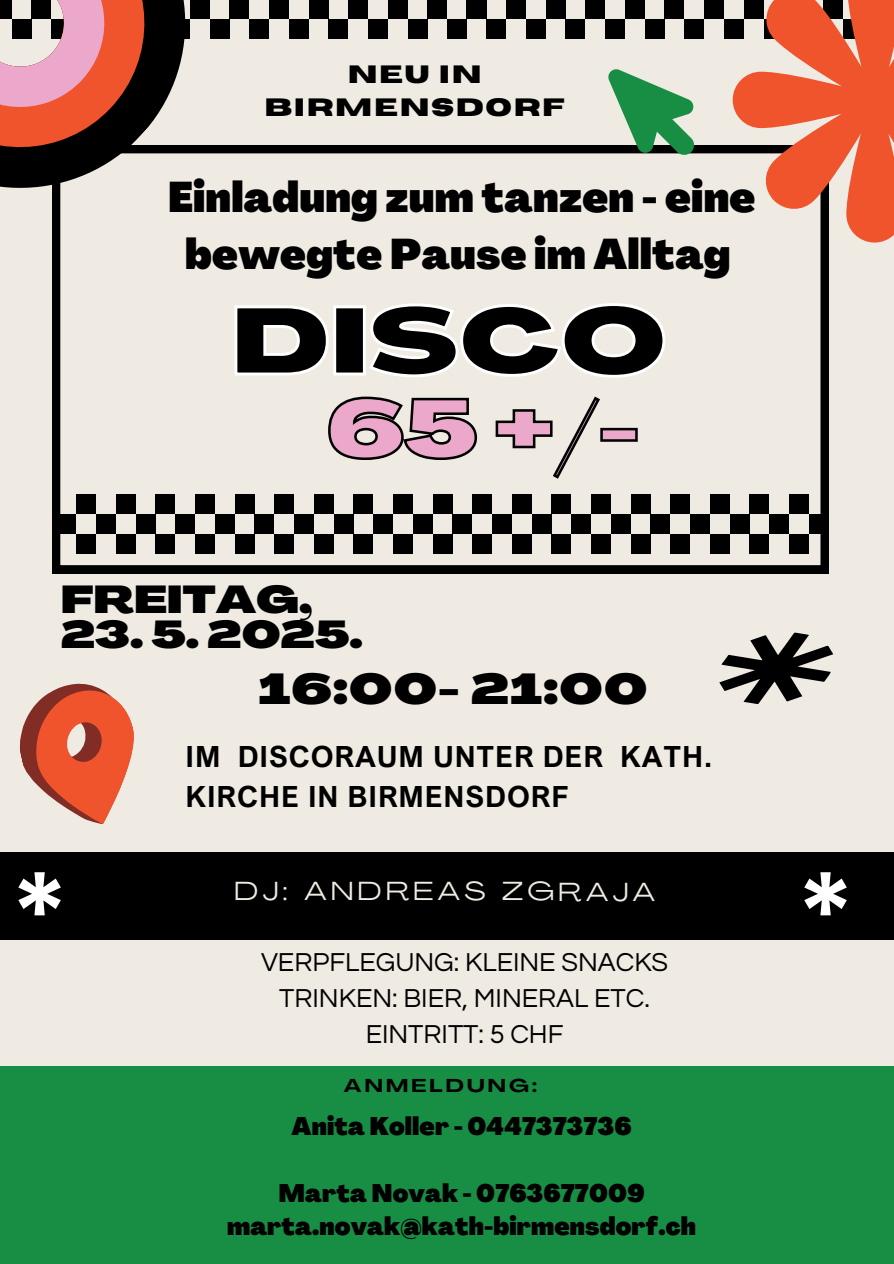
<style>
.page{position:relative;width:894px;height:1264px;background:#fff}
.page>*{position:absolute;margin:0;border:0;box-sizing:border-box;transform-origin:0 0}
.t1{font:900 93.15px "Agrandir Grand";color:#000}
.t2{font:900 81.15px "Agrandir Grand";color:#eca8cb}
.t3{font:900 42.45px "Agrandir Grand";letter-spacing:.03em;color:#000}
.t4{font:900 42.15px/57.3px "Agrandir";letter-spacing:.005em;color:#000;text-align:center}
.t5{font:900 38.1px "Agrandir Grand";color:#000}
.t6{font:700 29.25px/39.3px "Arial Nova";letter-spacing:.03em;color:#000}
.t7{font:27px "Questrial";color:#000}
.t8{font:25.8px "Agrandir Grand";letter-spacing:.175em;color:#efebe2}
.t9{font:700 25.05px/33.5px "Horizon";letter-spacing:.065em;color:#000;text-align:center}
.t10{font:900 24.9px "Agrandir";letter-spacing:.005em;color:#000}
.t11{font:700 18.3px "Agrandir Grand";letter-spacing:.175em;color:#000}
</style>
<div class="page">
<div style="left:0;top:0;width:893px;height:1263px;background:#efebe2"></div>
<svg style="left:52px;top:145px;width:776px;height:428px"></svg>
<div style="left:788px;top:494px;width:20px;height:20px;background:#000"></div>
<div style="left:788px;top:534px;width:20px;height:19px;background:#000"></div>
<div style="left:769px;top:514px;width:19px;height:20px;background:#000"></div>
<div style="left:749px;top:494px;width:20px;height:20px;background:#000"></div>
<div style="left:749px;top:534px;width:20px;height:19px;background:#000"></div>
<div style="left:729px;top:514px;width:20px;height:20px;background:#000"></div>
<div style="left:709px;top:494px;width:20px;height:20px;background:#000"></div>
<div style="left:709px;top:534px;width:20px;height:19px;background:#000"></div>
<div style="left:690px;top:514px;width:19px;height:20px;background:#000"></div>
<div style="left:670px;top:494px;width:20px;height:20px;background:#000"></div>
<div style="left:670px;top:534px;width:20px;height:19px;background:#000"></div>
<div style="left:650px;top:514px;width:20px;height:20px;background:#000"></div>
<div style="left:630px;top:494px;width:20px;height:20px;background:#000"></div>
<div style="left:630px;top:534px;width:20px;height:19px;background:#000"></div>
<div style="left:610px;top:514px;width:20px;height:20px;background:#000"></div>
<div style="left:591px;top:494px;width:19px;height:20px;background:#000"></div>
<div style="left:591px;top:534px;width:19px;height:19px;background:#000"></div>
<div style="left:571px;top:514px;width:20px;height:20px;background:#000"></div>
<div style="left:551px;top:494px;width:20px;height:20px;background:#000"></div>
<div style="left:551px;top:534px;width:20px;height:19px;background:#000"></div>
<div style="left:531px;top:514px;width:20px;height:20px;background:#000"></div>
<div style="left:511px;top:494px;width:20px;height:20px;background:#000"></div>
<div style="left:511px;top:534px;width:20px;height:19px;background:#000"></div>
<div style="left:492px;top:514px;width:19px;height:20px;background:#000"></div>
<div style="left:472px;top:494px;width:20px;height:20px;background:#000"></div>
<div style="left:472px;top:534px;width:20px;height:19px;background:#000"></div>
<div style="left:452px;top:514px;width:20px;height:20px;background:#000"></div>
<div style="left:432px;top:494px;width:20px;height:20px;background:#000"></div>
<div style="left:432px;top:534px;width:20px;height:19px;background:#000"></div>
<div style="left:412px;top:514px;width:20px;height:20px;background:#000"></div>
<div style="left:393px;top:494px;width:20px;height:20px;background:#000"></div>
<div style="left:393px;top:534px;width:20px;height:19px;background:#000"></div>
<div style="left:373px;top:514px;width:20px;height:20px;background:#000"></div>
<div style="left:353px;top:494px;width:20px;height:20px;background:#000"></div>
<div style="left:353px;top:534px;width:20px;height:19px;background:#000"></div>
<div style="left:333px;top:514px;width:20px;height:20px;background:#000"></div>
<div style="left:314px;top:494px;width:19px;height:20px;background:#000"></div>
<div style="left:314px;top:534px;width:19px;height:19px;background:#000"></div>
<div style="left:294px;top:514px;width:20px;height:20px;background:#000"></div>
<div style="left:274px;top:494px;width:20px;height:20px;background:#000"></div>
<div style="left:274px;top:534px;width:20px;height:19px;background:#000"></div>
<div style="left:254px;top:514px;width:20px;height:20px;background:#000"></div>
<div style="left:234px;top:494px;width:20px;height:20px;background:#000"></div>
<div style="left:234px;top:534px;width:20px;height:19px;background:#000"></div>
<div style="left:215px;top:514px;width:19px;height:20px;background:#000"></div>
<div style="left:195px;top:494px;width:20px;height:20px;background:#000"></div>
<div style="left:195px;top:534px;width:20px;height:19px;background:#000"></div>
<div style="left:175px;top:514px;width:20px;height:20px;background:#000"></div>
<div style="left:155px;top:494px;width:20px;height:20px;background:#000"></div>
<div style="left:155px;top:534px;width:20px;height:19px;background:#000"></div>
<div style="left:135px;top:514px;width:20px;height:20px;background:#000"></div>
<div style="left:116px;top:494px;width:20px;height:20px;background:#000"></div>
<div style="left:116px;top:534px;width:20px;height:19px;background:#000"></div>
<div style="left:96px;top:514px;width:20px;height:20px;background:#000"></div>
<div style="left:76px;top:494px;width:20px;height:20px;background:#000"></div>
<div style="left:76px;top:534px;width:20px;height:19px;background:#000"></div>
<div style="left:56px;top:514px;width:20px;height:20px;background:#000"></div>
<div style="left:808px;top:514px;width:20px;height:20px;background:#000"></div>
<div style="left:447px;top:19px;width:20px;height:20px;background:#000"></div>
<div style="left:427px;top:0;width:20px;height:19px;background:#000"></div>
<div style="left:407px;top:19px;width:20px;height:20px;background:#000"></div>
<div style="left:388px;top:0;width:19px;height:19px;background:#000"></div>
<div style="left:368px;top:19px;width:20px;height:20px;background:#000"></div>
<div style="left:348px;top:0;width:20px;height:19px;background:#000"></div>
<div style="left:328px;top:19px;width:20px;height:20px;background:#000"></div>
<div style="left:308px;top:0;width:20px;height:19px;background:#000"></div>
<div style="left:289px;top:19px;width:19px;height:20px;background:#000"></div>
<div style="left:269px;top:0;width:20px;height:19px;background:#000"></div>
<div style="left:249px;top:19px;width:20px;height:20px;background:#000"></div>
<div style="left:723px;top:19px;width:20px;height:20px;background:#000"></div>
<div style="left:704px;top:0;width:19px;height:19px;background:#000"></div>
<div style="left:684px;top:19px;width:20px;height:20px;background:#000"></div>
<div style="left:664px;top:0;width:20px;height:19px;background:#000"></div>
<div style="left:644px;top:19px;width:20px;height:20px;background:#000"></div>
<div style="left:624px;top:0;width:20px;height:19px;background:#000"></div>
<div style="left:605px;top:19px;width:19px;height:20px;background:#000"></div>
<div style="left:585px;top:0;width:20px;height:19px;background:#000"></div>
<div style="left:565px;top:19px;width:20px;height:20px;background:#000"></div>
<div style="left:545px;top:0;width:20px;height:19px;background:#000"></div>
<div style="left:526px;top:19px;width:19px;height:20px;background:#000"></div>
<div style="left:506px;top:0;width:20px;height:19px;background:#000"></div>
<div style="left:486px;top:19px;width:20px;height:20px;background:#000"></div>
<div style="left:466px;top:0;width:20px;height:19px;background:#000"></div>
<svg style="left:52px;top:0;width:201px;height:256px"></svg>
<svg style="left:0;top:0;width:196px;height:198px"></svg>
<svg style="left:719px;top:632px;width:115px;height:72px"></svg>
<div style="left:0;top:852px;width:893px;height:87px;background:#000"></div>
<div style="left:0;top:1066px;width:893px;height:197px;background:#188e45"></div>
<svg style="left:233px;top:301px;width:433px;height:78px"></svg>
<svg style="left:327px;top:395px;width:311px;height:85px"></svg>
<svg style="left:606px;top:69px;width:89px;height:87px"></svg>
<svg style="left:19px;top:683px;width:115px;height:141px"></svg>
<svg style="left:18px;top:872px;width:43px;height:43px"></svg>
<svg style="left:804px;top:872px;width:42px;height:43px"></svg>
<svg style="left:732px;top:0;width:161px;height:242px"></svg>
<h5 class="t9" style="left:264px;top:58px;width:302px">NEU IN<br>BIRMENSDORF</h5>
<p class="t4" style="left:168px;top:173px;width:589px">Einladung zum tanzen - eine bewegte Pause im Alltag</p>
<h1 class="t1" style="left:231px;top:304px;width:437px">DISCO</h1>
<h2 class="t2" style="left:327px;top:396px;width:313px">65 +/-</h2>
<p class="t5" style="left:61px;top:584px;width:253px">FREITAG,</p>
<p class="t5" style="left:61px;top:619px;width:303px">23. 5. 2025.</p>
<p class="t3" style="left:258px;top:672px;width:390px">16:00- 21:00</p>
<p class="t6" style="left:185px;top:736px;width:528px">IM DISCORAUM UNTER DER KATH.<br>KIRCHE IN BIRMENSDORF</p>
<p class="t8" style="left:234px;top:880px;width:422px">DJ: ANDREAS ZGRAJA</p>
<p class="t7" style="left:261px;top:948px;width:408px">VERPFLEGUNG: KLEINE SNACKS</p>
<p class="t7" style="left:279px;top:984px;width:372px">TRINKEN: BIER, MINERAL ETC.</p>
<p class="t7" style="left:365px;top:1020px;width:199px">EINTRITT: 5 CHF</p>
<p class="t11" style="left:344px;top:1078px;width:194px">ANMELDUNG:</p>
<p class="t10" style="left:291px;top:1115px;width:341px">Anita Koller - 0447373736</p>
<h4 class="t10" style="left:278px;top:1182px;width:368px">Marta Novak - 0763677009</h4>
<p class="t10" style="left:227px;top:1216px;width:470px">marta.novak@kath-birmensdorf.ch</p>
</div>
